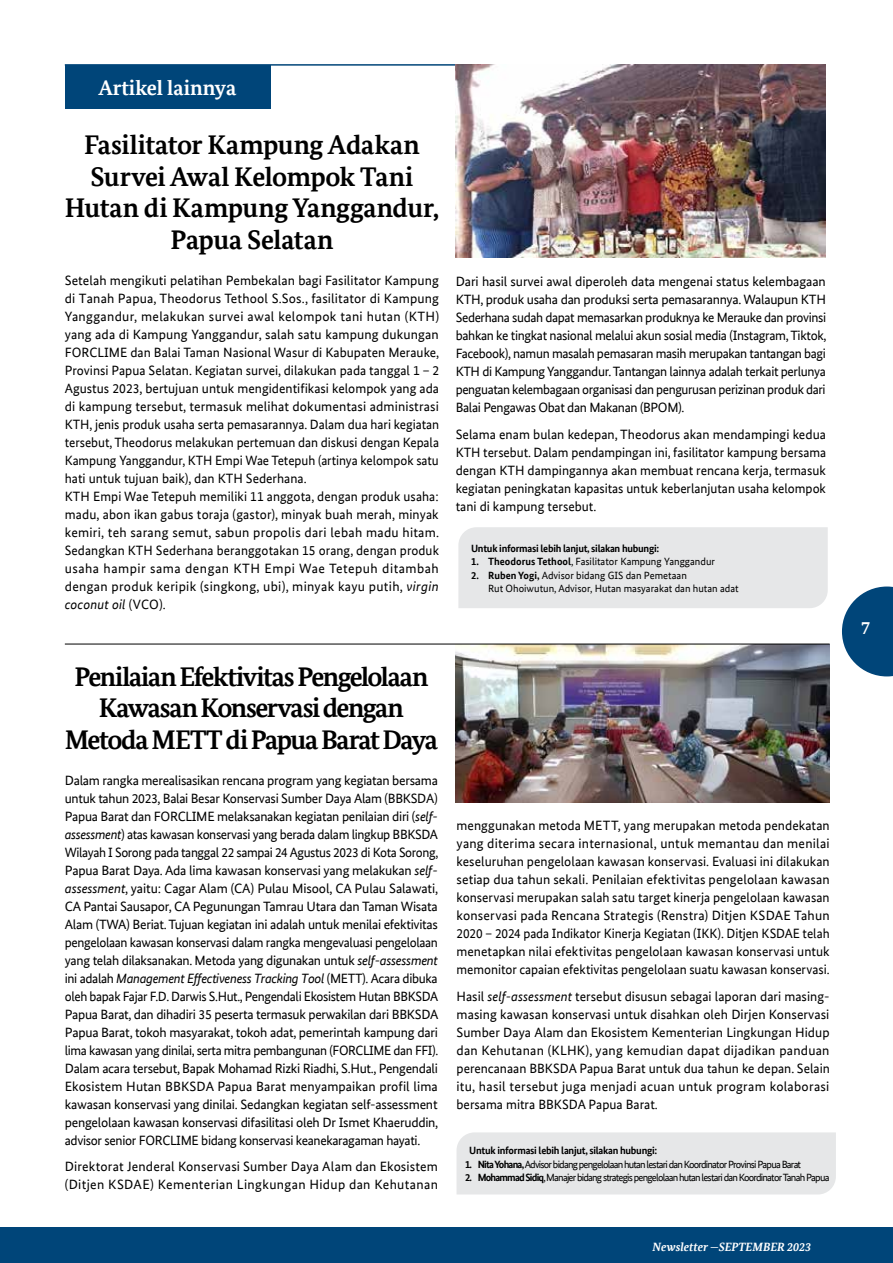
<style>
.page{position:relative;width:893px;height:1263px;background:#fff}
.page>*{position:absolute;margin:0;border:0;box-sizing:border-box;transform-origin:0 0}
.t1{font:700 27px/31.5px "Bundes Serif Office T";letter-spacing:-.01em;color:#000;text-align:center}
.t2{font:700 27px/31.5px "Bundes Serif Office T";letter-spacing:-.05em;color:#000;text-align:center}
.t3{font:700 21px "Bundes Serif Office T";color:#fff}
.t4{font:700 18px "Bundes Serif Office T";color:#fff}
.t5{font:13.5px/18px "Bundes Sans Office";letter-spacing:.005em;color:#000;text-align:justify}
.t6{font:italic 700 12px "Bundes Serif Office T";color:#fff}
.t7{font:10.5px "Bundes Sans Office";letter-spacing:-.075em;color:#000}
.t8{font:10.5px/13.5px "Bundes Sans Office";color:#000}
.t9{font:700 10.5px "Bundes Sans Office";letter-spacing:-.025em;color:#000}
.s1{font-style:italic}
.s2{font-weight:700}
</style>
<div class="page">
<div style="left:458px;top:527px;width:370px;height:81px;background:#e6e7e8"></div>
<div style="left:65px;top:65px;width:205px;height:44px;background:#004579"></div>
<hr style="left:65px;top:64px;width:761px;height:2px;background:#004579">
<img style="left:456px;top:64px;width:370px;height:193px">
<img style="left:456px;top:645px;width:374px;height:158px">
<div style="left:456px;top:1132px;width:380px;height:62px;background:#e6e7e8"></div>
<hr style="left:65px;top:644px;width:765px;height:1px;background:#000">
<div style="left:0;top:1227px;width:893px;height:36px;background:#004579"></div>
<svg style="left:842px;top:586px;width:51px;height:90px"></svg>
<h2 class="t3" style="left:99px;top:75px;width:139px">Artikel lainnya</h2>
<h1 class="t1" style="left:65px;top:129px;width:376px">Fasilitator Kampung Adakan<br>Survei Awal Kelompok Tani<br>Hutan di Kampung Yanggandur,<br>Papua Selatan</h1>
<p class="t5" style="left:65px;top:271px;width:376px;text-align:left">Setelah mengikuti pelatihan Pembekalan bagi Fasilitator Kampung di Tanah Papua, Theodorus Tethool S.Sos., fasilitator di Kampung Yanggandur, melakukan survei awal kelompok tani hutan (KTH) yang ada di Kampung Yanggandur, salah satu kampung dukungan FORCLIME dan Balai Taman Nasional Wasur di Kabupaten Merauke, Provinsi Papua Selatan. Kegiatan survei, dilakukan pada tanggal 1 – 2<br>Agustus 2023, bertujuan untuk mengidentifikasi kelompok yang ada di kampung tersebut, termasuk melihat dokumentasi administrasi KTH, jenis produk usaha serta pemasarannya. Dalam dua hari kegiatan tersebut, Theodorus melakukan pertemuan dan diskusi dengan Kepala Kampung Yanggandur, KTH Empi Wae Tetepuh (artinya kelompok satu hati untuk tujuan baik), dan KTH Sederhana.<br>KTH Empi Wae Tetepuh memiliki 11 anggota, dengan produk usaha: madu, abon ikan gabus toraja (gastor), minyak buah merah, minyak kemiri, teh sarang semut, sabun propolis dari lebah madu hitam.<br>Sedangkan KTH Sederhana beranggotakan 15 orang, dengan produk usaha hampir sama dengan KTH Empi Wae Tetepuh ditambah dengan produk keripik (singkong, ubi), minyak kayu putih, <span class="s1">virgin coconut oil</span> (VCO).</p>
<p class="t5" style="left:456px;top:272px;width:372px">Dari hasil survei awal diperoleh data mengenai status kelembagaan KTH, produk usaha dan produksi serta pemasarannya. Walaupun KTH Sederhana sudah dapat memasarkan produknya ke Merauke dan provinsi bahkan ke tingkat nasional melalui akun sosial media (Instagram, Tiktok, Facebook), namun masalah pemasaran masih merupakan tantangan bagi KTH di Kampung Yanggandur. Tantangan lainnya adalah terkait perlunya penguatan kelembagaan organisasi dan pengurusan perizinan produk dari Balai Pengawas Obat dan Makanan (BPOM).</p>
<p class="t5" style="left:456px;top:425px;width:372px">Selama enam bulan kedepan, Theodorus akan mendampingi kedua KTH tersebut. Dalam pendampingan ini, fasilitator kampung bersama dengan KTH dampingannya akan membuat rencana kerja, termasuk kegiatan peningkatan kapasitas untuk keberlanjutan usaha kelompok tani di kampung tersebut.</p>
<p class="t9" style="left:471px;top:542px;width:190px">Untuk informasi lebih lanjut, silakan hubungi:</p>
<p class="t8" style="left:471px;top:555px;width:245px"><span class="s2">1. Theodorus Tethool</span>, Fasilitator Kampung Yanggandur</p>
<p class="t8" style="left:488px;top:568px;width:252px;text-indent:-17px"><span class="s2">2. Ruben Yogi,</span> Advisor bidang GIS dan Pemetaan<br>Rut Ohoiwutun, Advisor, Hutan masyarakat dan hutan adat</p>
<h1 class="t2" style="left:65px;top:660px;width:375px">Penilaian Efektivitas Pengelolaan<br>Kawasan Konservasi dengan<br>Metoda METT di Papua Barat Daya</h1>
<p class="t5" style="left:65px;top:771px;width:375px">Dalam rangka merealisasikan rencana program yang kegiatan bersama untuk tahun 2023, Balai Besar Konservasi Sumber Daya Alam (BBKSDA)<br>Papua Barat dan FORCLIME melaksanakan kegiatan penilaian diri (<span class="s1">self&shy;assessment</span>) atas kawasan konservasi yang berada dalam lingkup BBKSDA Wilayah I Sorong pada tanggal 22 sampai 24 Agustus 2023 di Kota Sorong, Papua Barat Daya. Ada lima kawasan konservasi yang melakukan <span class="s1">self&shy;assessment</span>, yaitu: Cagar Alam (CA) Pulau Misool, CA Pulau Salawati, CA Pantai Sausapor, CA Pegunungan Tamrau Utara dan Taman Wisata Alam (TWA) Beriat. Tujuan kegiatan ini adalah untuk menilai efektivitas pengelolaan kawasan konservasi dalam rangka mengevaluasi pengelolaan yang telah dilaksanakan. Metoda yang digunakan untuk <span class="s1">self-assessment </span>ini adalah <span class="s1">Management Effectiveness Tracking Tool</span> (METT). Acara dibuka oleh bapak Fajar F.D. Darwis S.Hut., Pengendali Ekosistem Hutan BBKSDA Papua Barat, dan dihadiri 35 peserta termasuk perwakilan dari BBKSDA Papua Barat, tokoh masyarakat, tokoh adat, pemerintah kampung dari lima kawasan yang dinilai, serta mitra pembangunan (FORCLIME dan FFI).<br>Dalam acara tersebut, Bapak Mohamad Rizki Riadhi, S.Hut., Pengendali Ekosistem Hutan BBKSDA Papua Barat menyampaikan profil lima kawasan konservasi yang dinilai. Sedangkan kegiatan self-assessment pengelolaan kawasan konservasi difasilitasi oleh Dr Ismet Khaeruddin, advisor senior FORCLIME bidang konservasi keanekaragaman hayati.</p>
<p class="t5" style="left:65px;top:1157px;width:375px">Direktorat Jenderal Konservasi Sumber Daya Alam dan Ekosistem (Ditjen KSDAE) Kementerian Lingkungan Hidup dan Kehutanan</p>
<p class="t5" style="left:456px;top:817px;width:375px">menggunakan metoda METT, yang merupakan metoda pendekatan yang diterima secara internasional, untuk memantau dan menilai keseluruhan pengelolaan kawasan konservasi. Evaluasi ini dilakukan setiap dua tahun sekali. Penilaian efektivitas pengelolaan kawasan konservasi merupakan salah satu target kinerja pengelolaan kawasan konservasi pada Rencana Strategis (Renstra) Ditjen KSDAE Tahun 2020 – 2024 pada Indikator Kinerja Kegiatan (IKK). Ditjen KSDAE telah menetapkan nilai efektivitas pengelolaan kawasan konservasi untuk memonitor capaian efektivitas pengelolaan suatu kawasan konservasi.</p>
<p class="t5" style="left:456px;top:987px;width:375px">Hasil <span class="s1">self-assessment</span> tersebut disusun sebagai laporan dari masing&shy;masing kawasan konservasi untuk disahkan oleh Dirjen Konservasi Sumber Daya Alam dan Ekosistem Kementerian Lingkungan Hidup dan Kehutanan (KLHK), yang kemudian dapat dijadikan panduan perencanaan BBKSDA Papua Barat untuk dua tahun ke depan. Selain itu, hasil tersebut juga menjadi acuan untuk program kolaborasi bersama mitra BBKSDA Papua Barat.</p>
<p class="t9" style="left:469px;top:1144px;width:190px">Untuk informasi lebih lanjut, silakan hubungi:</p>
<p class="t7" style="left:465px;top:1158px;width:338px"><span class="s2">1. Nita Yohana,</span> Advisor bidang pengelolaan hutan lestari dan Koordinator Provinsi Papua Barat</p>
<p class="t7" style="left:465px;top:1171px;width:366px"><span class="s2">2. Mohammad Sidiq</span>,Manajer bidang strategis pengelolaan hutan lestari dan Koordinator Tanah Papua</p>
<p class="t6" style="left:653px;top:1239px;width:160px">Newsletter —SEPTEMBER 2023</p>
<h3 class="t4" style="left:861px;top:618px;width:10px">7</h3>
</div>
